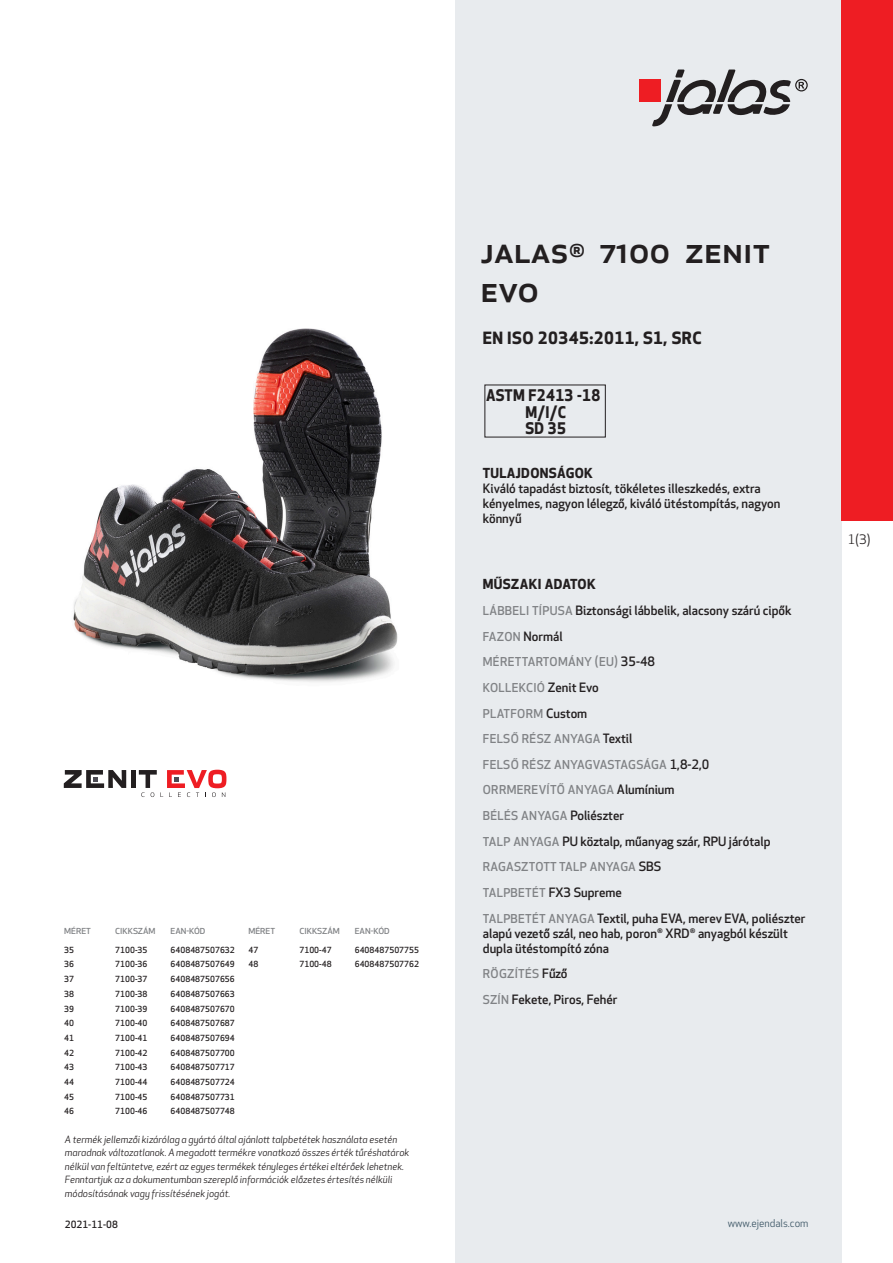
<style>
.page{position:relative;width:893px;height:1263px;background:#fff}
.page>*{position:absolute;margin:0;border:0;box-sizing:border-box;transform-origin:0 0}
.prodname{font:500 36px/39px "Apex New";color:#231f20}
.Funktion_body{font:700 16.5px "Apex New";letter-spacing:.025em;color:#231f20}
.t1{font:700 15.6px/16.2px "Apex New";letter-spacing:.025em;color:#231f20;text-align:center;scale:.95 1}
.Funktion_body-2{font:700 13.5px "Apex New";letter-spacing:.025em;color:#231f20}
.t2{font:12.75px "Apex New";color:#231f20}
.Funktion_body-3{font:500 12.6px/15px "Apex New";color:#231f20}
.Funktion_body-4{font:500 12px "Apex New";letter-spacing:.025em;color:#808285}
.t3{font:10.5px "Apex New";color:#405968}
.t4{font:italic 9.75px/13.5px "Apex New";color:#231f20}
.t5{font:500 9.75px "Apex New";color:#231f20}
.ArticleTable_body{font:500 8.25px "Apex New";color:#231f20}
.ArticeTable_header{font:500 8.1px "Apex New";color:#808285;scale:1.06 1}
.s1{font-size:12px;color:#808285}
.s2{font-size:12.6px;color:#231f20}
</style>
<div class="page">
<div style="left:455px;top:0;width:387px;height:1263px;background:#e8ebee"></div>
<div style="left:639px;top:80px;width:22px;height:22px;background:#ee1d23"></div>
<svg style="left:652px;top:70px;width:156px;height:56px"></svg>
<div style="left:842px;top:0;width:51px;height:520px;background:#ee1d23"></div>
<img style="left:73px;top:328px;width:325px;height:354px">
<hr style="left:131px;top:770px;width:4px;height:18px;background:#231f20">
<svg style="left:64px;top:770px;width:62px;height:18px"></svg>
<svg style="left:139px;top:770px;width:87px;height:27px"></svg>
<p class="ArticeTable_header" style="left:64px;top:925px;width:27px">MÉRET</p>
<p class="ArticeTable_header" style="left:115px;top:925px;width:40px">CIKKSZÁM</p>
<p class="ArticeTable_header" style="left:171px;top:925px;width:34px">EAN-KÓD</p>
<p class="ArticleTable_body" style="left:64px;top:944px;width:11px">35</p>
<p class="ArticleTable_body" style="left:115px;top:944px;width:34px">7100-35</p>
<p class="ArticleTable_body" style="left:171px;top:944px;width:66px">6408487507632</p>
<p class="ArticleTable_body" style="left:64px;top:959px;width:11px">36</p>
<p class="ArticleTable_body" style="left:115px;top:959px;width:34px">7100-36</p>
<p class="ArticleTable_body" style="left:171px;top:959px;width:66px">6408487507649</p>
<p class="ArticleTable_body" style="left:64px;top:973px;width:11px">37</p>
<p class="ArticleTable_body" style="left:115px;top:973px;width:34px">7100-37</p>
<p class="ArticleTable_body" style="left:171px;top:973px;width:66px">6408487507656</p>
<p class="ArticleTable_body" style="left:64px;top:988px;width:11px">38</p>
<p class="ArticleTable_body" style="left:115px;top:988px;width:34px">7100-38</p>
<p class="ArticleTable_body" style="left:171px;top:988px;width:66px">6408487507663</p>
<p class="ArticleTable_body" style="left:64px;top:1003px;width:11px">39</p>
<p class="ArticleTable_body" style="left:115px;top:1003px;width:34px">7100-39</p>
<p class="ArticleTable_body" style="left:171px;top:1003px;width:66px">6408487507670</p>
<p class="ArticleTable_body" style="left:64px;top:1018px;width:11px">40</p>
<p class="ArticleTable_body" style="left:115px;top:1018px;width:34px">7100-40</p>
<p class="ArticleTable_body" style="left:171px;top:1018px;width:66px">6408487507687</p>
<p class="ArticleTable_body" style="left:64px;top:1032px;width:11px">41</p>
<p class="ArticleTable_body" style="left:115px;top:1032px;width:34px">7100-41</p>
<p class="ArticleTable_body" style="left:171px;top:1032px;width:66px">6408487507694</p>
<p class="ArticleTable_body" style="left:64px;top:1047px;width:11px">42</p>
<p class="ArticleTable_body" style="left:115px;top:1047px;width:34px">7100-42</p>
<p class="ArticleTable_body" style="left:171px;top:1047px;width:66px">6408487507700</p>
<p class="ArticleTable_body" style="left:64px;top:1062px;width:11px">43</p>
<p class="ArticleTable_body" style="left:115px;top:1062px;width:34px">7100-43</p>
<p class="ArticleTable_body" style="left:171px;top:1062px;width:66px">6408487507717</p>
<p class="ArticleTable_body" style="left:64px;top:1076px;width:11px">44</p>
<p class="ArticleTable_body" style="left:115px;top:1076px;width:34px">7100-44</p>
<p class="ArticleTable_body" style="left:171px;top:1076px;width:66px">6408487507724</p>
<p class="ArticleTable_body" style="left:64px;top:1091px;width:11px">45</p>
<p class="ArticleTable_body" style="left:115px;top:1091px;width:34px">7100-45</p>
<p class="ArticleTable_body" style="left:171px;top:1091px;width:66px">6408487507731</p>
<p class="ArticleTable_body" style="left:64px;top:1106px;width:11px">46</p>
<p class="ArticleTable_body" style="left:115px;top:1106px;width:34px">7100-46</p>
<p class="ArticleTable_body" style="left:171px;top:1106px;width:66px">6408487507748</p>
<p class="ArticeTable_header" style="left:248px;top:925px;width:27px">MÉRET</p>
<p class="ArticeTable_header" style="left:299px;top:925px;width:40px">CIKKSZÁM</p>
<p class="ArticeTable_header" style="left:355px;top:925px;width:34px">EAN-KÓD</p>
<p class="ArticleTable_body" style="left:248px;top:944px;width:11px">47</p>
<p class="ArticleTable_body" style="left:299px;top:944px;width:34px">7100-47</p>
<p class="ArticleTable_body" style="left:355px;top:944px;width:66px">6408487507755</p>
<p class="ArticleTable_body" style="left:248px;top:959px;width:11px">48</p>
<p class="ArticleTable_body" style="left:299px;top:959px;width:34px">7100-48</p>
<p class="ArticleTable_body" style="left:355px;top:959px;width:66px">6408487507762</p>
<p class="t4" style="left:65px;top:1132px;width:346px">A termék jellemzői kizárólag a gyártó által ajánlott talpbetétek használata esetén maradnak változatlanok. A megadott termékre vonatkozó összes érték tűréshatárok nélkül van feltüntetve, ezért az egyes termékek tényleges értékei eltérőek lehetnek.<br>Fenntartjuk az a dokumentumban szereplő információk előzetes értesítés nélküli módosításának vagy frissítésének jogát.</p>
<p class="t5" style="left:65px;top:1218px;width:54px">2021-11-08</p>
<p class="prodname" style="left:480px;top:230px;width:291px">JALAS<sup>®</sup> 7100 ZENIT<br>EVO</p>
<p class="Funktion_body" style="left:483px;top:326px;width:220px">EN ISO 20345:2011, S1, SRC</p>
<p class="t1" style="left:486px;top:387px;width:122px">ASTM F2413 -18<br>M/I/C<br>SD 35</p>
<p class="Funktion_body-2" style="left:483px;top:463px;width:112px">TULAJDONSÁGOK</p>
<p class="Funktion_body-3" style="left:483px;top:481px;width:299px">Kiváló tapadást biztosít, tökéletes illeszkedés, extra kényelmes, nagyon lélegző, kiváló ütéstompítás, nagyon könnyű</p>
<p class="Funktion_body-2" style="left:483px;top:575px;width:114px">MŰSZAKI ADATOK</p>
<p class="Funktion_body-3" style="left:483px;top:603px;width:310px"><span class="s1">LÁBBELI TÍPUSA</span> Biztonsági lábbelik, alacsony szárú cipők</p>
<p class="Funktion_body-3" style="left:483px;top:628px;width:81px"><span class="s1">FAZON</span> Normál</p>
<p class="Funktion_body-4" style="left:483px;top:654px;width:174px">MÉRETTARTOMÁNY (EU) <span class="s2">35-48</span></p>
<p class="Funktion_body-4" style="left:483px;top:679px;width:118px">KOLLEKCIÓ <span class="s2">Zenit Evo</span></p>
<p class="Funktion_body-4" style="left:483px;top:705px;width:106px">PLATFORM <span class="s2">Custom</span></p>
<p class="Funktion_body-4" style="left:483px;top:731px;width:151px">FELSŐ RÉSZ ANYAGA <span class="s2">Textil</span></p>
<p class="Funktion_body-4" style="left:483px;top:756px;width:228px">FELSŐ RÉSZ ANYAGVASTAGSÁGA <span class="s2">1,8-2,0</span></p>
<p class="Funktion_body-4" style="left:483px;top:782px;width:193px">ORRMEREVÍTŐ ANYAGA <span class="s2">Alumínium</span></p>
<p class="Funktion_body-4" style="left:483px;top:808px;width:143px">BÉLÉS ANYAGA <span class="s2">Poliészter</span></p>
<p class="Funktion_body-3" style="left:483px;top:833px;width:289px"><span class="s1">TALP ANYAGA</span> PU köztalp, műanyag szár, RPU járótalp</p>
<p class="Funktion_body-4" style="left:483px;top:859px;width:180px">RAGASZTOTT TALP ANYAGA <span class="s2">SBS</span></p>
<p class="Funktion_body-3" style="left:483px;top:885px;width:141px"><span class="s1">TALPBETÉT</span> FX3 Supreme</p>
<p class="Funktion_body-3" style="left:483px;top:910px;width:324px"><span class="s1">TALPBETÉT ANYAGA</span> Textil, puha EVA, merev EVA, poliészter alapú vezető szál, neo hab, poron<sup>®</sup> XRD<sup>®</sup> anyagból készült dupla ütéstompító zóna</p>
<p class="Funktion_body-4" style="left:483px;top:966px;width:86px">RÖGZÍTÉS <span class="s2">Fűző</span></p>
<p class="Funktion_body-3" style="left:483px;top:991px;width:136px"><span class="s1">SZÍN</span> Fekete, Piros, Fehér</p>
<p class="t2" style="left:848px;top:531px;width:24px">1(3)</p>
<p class="t3" style="left:728px;top:1217px;width:82px">www.ejendals.com</p>
</div>
